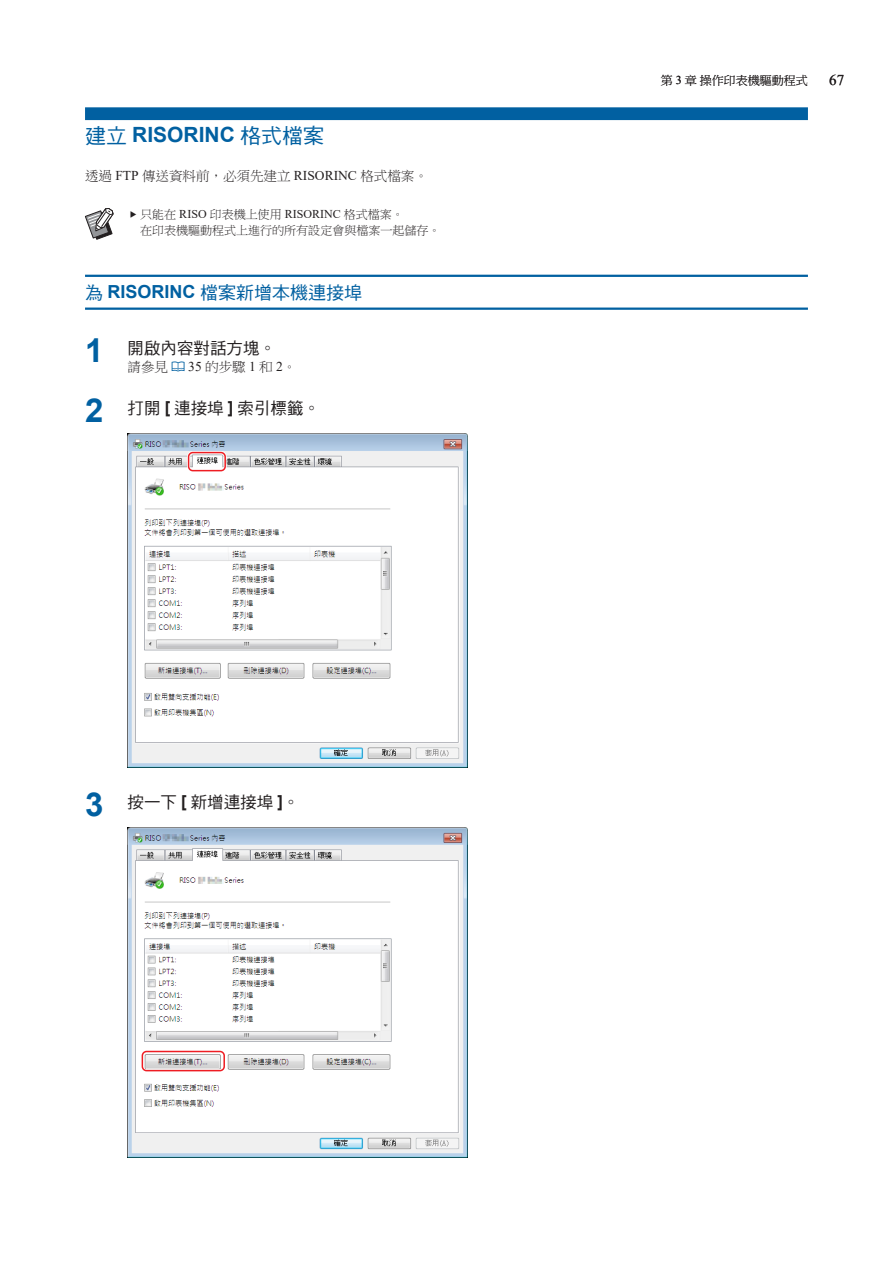
<style>
.page{position:relative;width:893px;height:1263px;background:#fff}
.page>*{position:absolute;margin:0;border:0;box-sizing:border-box;transform-origin:0 0}
.t1{font:700 21px "Arial";color:#0160a1}
.t2{font:18px "DF Hei Md HKSCS U";color:#0160a1}
.t3{font:16.5px "DF Hei Md HKSCS U";color:#231f20}
.t4{font:15px "Times New Roman";color:#231f20}
.t5{font:13.5px "DF Ming Lt HKSCS U";color:#231f20}
.t6{font:12px/16.5px "DF Ming Lt HKSCS U";color:#231f20}
.s1{font-family:"DF Hei Md HKSCS U";font-weight:400}
.s2{font-family:"Times New Roman"}
.s3{font-family:"Arial";font-weight:700}
.s4{font-family:"Arial";font-weight:700;font-size:33px;color:#0160a1}
</style>
<div class="page">
<div style="left:85px;top:107px;width:723px;height:13px;background:#0160a1"></div>
<hr style="left:85px;top:275px;width:723px;height:2px;background:#0160a1">
<hr style="left:85px;top:308px;width:723px;height:2px;background:#0160a1">
<svg style="left:85px;top:208px;width:28px;height:32px"></svg>
<img style="left:128px;top:433px;width:340px;height:335px">
<div style="left:187px;top:451px;width:40px;height:21px;border:3px solid #fff;border-radius:4px"></div>
<div style="left:188px;top:452px;width:38px;height:19px;border:2px solid #ee1d23;border-radius:4px"></div>
<img style="left:128px;top:827px;width:340px;height:330px">
<div style="left:141px;top:1050px;width:85px;height:22px;border:3px solid #fff;border-radius:4px"></div>
<div style="left:142px;top:1051px;width:83px;height:20px;border:2px solid #ee1d23;border-radius:4px"></div>
<h1 class="t1" style="left:85px;top:119px;width:241px"><span class="s1">建立</span> RISORINC <span class="s1">格式檔案</span></h1>
<p class="t5" style="left:85px;top:169px;width:344px">透過 <span class="s2">FTP</span> 傳送資料前，必須先建立 <span class="s2">RISORINC</span> 格式檔案。</p>
<p class="t6" style="left:140px;top:206px;width:302px">只能在 <span class="s2">RISO</span> 印表機上使用 <span class="s2">RISORINC</span> 格式檔案。<br>在印表機驅動程式上進行的所有設定會與檔案一起儲存。</p>
<h2 class="t2" style="left:85px;top:283px;width:279px">為 <span class="s3">RISORINC</span> 檔案新增本機連接埠</h2>
<h3 class="t3" style="left:85px;top:339px;width:193px"><span class="s4">1</span> 開啟內容對話方塊。</h3>
<p class="t5" style="left:128px;top:360px;width:42px">請參見</p>
<p class="t5" style="left:188px;top:360px;width:110px"><span class="s2">35</span> 的步驟 <span class="s2">1</span> 和 <span class="s2">2</span>。</p>
<h3 class="t3" style="left:85px;top:399px;width:237px"><span class="s4">2</span> 打開 <span class="s3">[</span> 連接埠 <span class="s3">]</span> 索引標籤。</h3>
<h3 class="t3" style="left:85px;top:793px;width:216px"><span class="s4">3</span> 按一下 <span class="s3">[</span> 新增連接埠 <span class="s3">]</span>。</h3>
<p class="t6" style="left:661px;top:72px;width:148px">第 <span class="s2">3</span> 章操作印表機驅動程式</p>
<p class="t4" style="left:829px;top:70px;width:16px">67</p>
</div>
